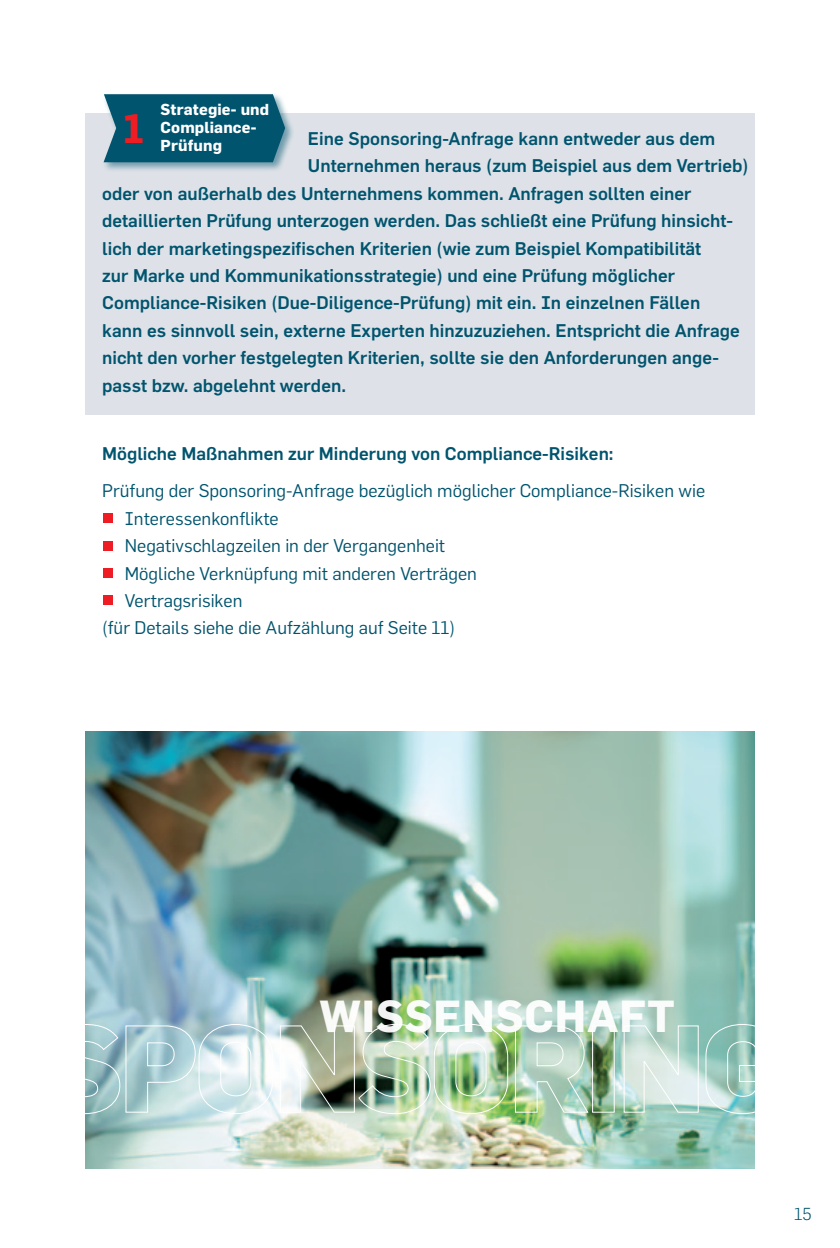
<style>
.page{position:relative;width:840px;height:1248px;background:#fff}
.page>*{position:absolute;margin:0;border:0;box-sizing:border-box;transform-origin:0 0}
.t1{font:700 44px "Flama";letter-spacing:.02em;color:#fff}
.t2{font:700 40px "Flama";color:#ee1d23}
.t3{font:500 18px "Flama";color:#01546e}
.t4{font:18px "Flama";color:#01546e}
.t5{font:300 17px "Flama";color:#01546e}
.t6{font:700 15.6px/18px "Flama";letter-spacing:.01em;color:#fff}
</style>
<div class="page">
<div style="left:85px;top:113px;width:669px;height:302px;background:#dee2e8"></div>
<div style="left:103px;top:513px;width:9px;height:9px;background:#ee1d23"></div>
<div style="left:103px;top:541px;width:9px;height:9px;background:#ee1d23"></div>
<div style="left:103px;top:568px;width:9px;height:9px;background:#ee1d23"></div>
<div style="left:103px;top:596px;width:9px;height:9px;background:#ee1d23"></div>
<div style="left:102px;top:92px;width:193px;height:81px;background:#01546e;opacity:.5"></div>
<svg style="left:103px;top:94px;width:182px;height:68px;background:#0f5d76"></svg>
<img style="left:85px;top:732px;width:669px;height:436px">
<img style="left:85px;top:1023px;width:670px;height:91px">
<p class="t6" style="left:160px;top:100px;width:110px">Strategie- und<br>Compliance-</p>
<h2 class="t2" style="left:123px;top:104px;width:23px">1</h2>
<p class="t3" style="left:308px;top:128px;width:409px">Eine Sponsoring-Anfrage kann entweder aus dem</p>
<p class="t3" style="left:308px;top:155px;width:442px">Unternehmen heraus (zum Beispiel aus dem Vertrieb)</p>
<p class="t3" style="left:102px;top:182px;width:590px">oder von außerhalb des Unternehmens kommen. Anfragen sollten einer</p>
<p class="t3" style="left:102px;top:210px;width:632px">detaillierten Prüfung unterzogen werden. Das schließt eine Prüfung hinsicht-</p>
<p class="t3" style="left:102px;top:237px;width:600px">lich der marketingspezifischen Kriterien (wie zum Beispiel Kompatibilität</p>
<p class="t3" style="left:102px;top:265px;width:574px">zur Marke und Kommunikationsstrategie) und eine Prüfung möglicher</p>
<p class="t3" style="left:102px;top:292px;width:599px">Compliance-Risiken (Due-Diligence-Prüfung) mit ein. In einzelnen Fällen</p>
<p class="t3" style="left:102px;top:319px;width:639px">kann es sinnvoll sein, externe Experten hinzuzuziehen. Entspricht die Anfrage</p>
<p class="t3" style="left:102px;top:347px;width:618px">nicht den vorher festgelegten Kriterien, sollte sie den Anforderungen ange-</p>
<p class="t3" style="left:102px;top:374px;width:245px">passt bzw. abgelehnt werden.</p>
<p class="t6" style="left:160px;top:136px;width:63px">Prüfung</p>
<p class="t3" style="left:102px;top:442px;width:512px">Mögliche Maßnahmen zur Minderung von Compliance-Risiken:</p>
<p class="t4" style="left:102px;top:480px;width:604px">Prüfung der Sponsoring-Anfrage bezüglich möglicher Compliance-Risiken wie</p>
<p class="t4" style="left:125px;top:507px;width:155px">Interessenkonflikte</p>
<p class="t4" style="left:125px;top:535px;width:322px">Negativschlagzeilen in der Vergangenheit</p>
<p class="t4" style="left:125px;top:562px;width:353px">Mögliche Verknüpfung mit anderen Verträgen</p>
<p class="t4" style="left:125px;top:590px;width:119px">Vertragsrisiken</p>
<p class="t4" style="left:102px;top:617px;width:354px">(für Details siehe die Aufzählung auf Seite 11)</p>
<h1 class="t1" style="left:319px;top:989px;width:356px">Wissenschaft</h1>
<p class="t5" style="left:793px;top:1204px;width:19px">15</p>
</div>
